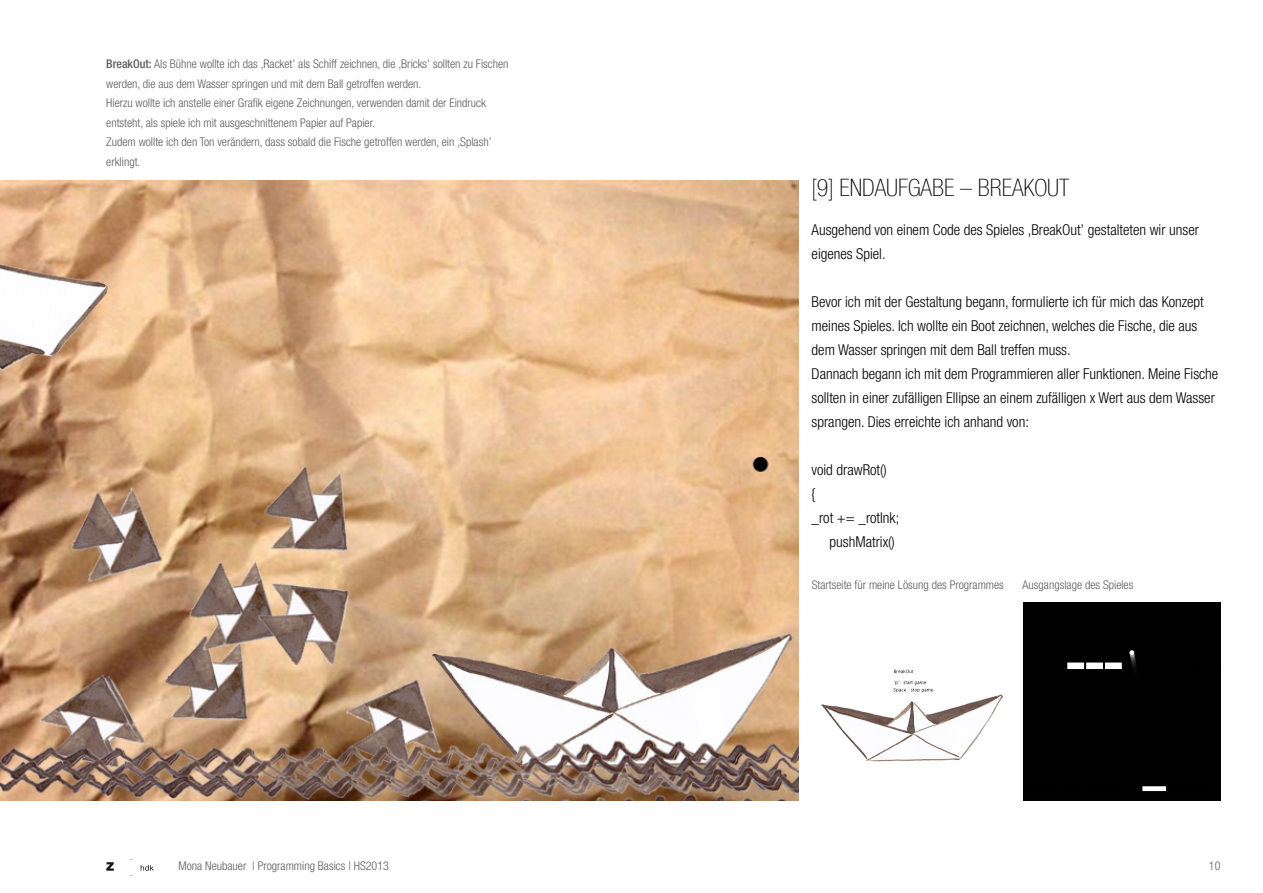
<style>
.page{position:relative;width:1263px;height:893px;background:#fff}
.page>*{position:absolute;margin:0;border:0;box-sizing:border-box;transform-origin:0 0}
.t1{font:100 condensed 24px "Helvetica Neue LT Com";color:#000}
.t2{font:300 condensed 15px/24px "Helvetica Neue LT Com";color:#000}
.t3{font:300 condensed 12px/19.5px "Helvetica Neue LT Com";color:#5d5c5c}
.t4{font:3.45px "Helvetica Neue";color:#13171c}
.s1{font-weight:500}
</style>
<div class="page">
<svg style="left:106px;top:862px;width:48px;height:9px"></svg>
<div style="left:1023px;top:602px;width:197px;height:198px;background:#010101"></div>
<img style="left:821px;top:669px;width:182px;height:93px">
<img style="left:0;top:180px;width:798px;height:620px">
<p class="t3" style="left:106px;top:54px;width:404px"><span class="s1">BreakOut:</span> Als Bühne wollte ich das ‚Racket’ als Schiff zeichnen, die ‚Bricks’ sollten zu Fischen werden, die aus dem Wasser springen und mit dem Ball getroffen werden.<br>Hierzu wollte ich anstelle einer Grafik eigene Zeichnungen, verwenden damit der Eindruck entsteht, als spiele ich mit ausgeschnittenem Papier auf Papier.<br>Zudem wollte ich den Ton verändern, dass sobald die Fische getroffen werden, ein ‚Splash’ erklingt.</p>
<h1 class="t1" style="left:812px;top:174px;width:51px">[9] ENDAUFGABE</h1>
<h1 class="t1" style="left:960px;top:174px;width:111px">– BREAKOUT</h1>
<p class="t2" style="left:812px;top:218px;width:389px">Ausgehend von einem Code des Spieles ‚BreakOut’ gestalteten wir unser eigenes Spiel.</p>
<p class="t2" style="left:812px;top:290px;width:408px">Bevor ich mit der Gestaltung begann, formulierte ich für mich das Konzept meines Spieles. Ich wollte ein Boot zeichnen, welches die Fische, die aus dem Wasser springen mit dem Ball treffen muss.<br>Dannach begann ich mit dem Programmieren aller Funktionen. Meine Fische sollten in einer zufälligen Ellipse an einem zufälligen x Wert aus dem Wasser sprangen. Dies erreichte ich anhand von:</p>
<p class="t2" style="left:812px;top:458px;width:77px">void drawRot()</p>
<p class="t2" style="left:812px;top:482px;width:5px">{</p>
<p class="t2" style="left:812px;top:506px;width:89px">_rot += _rotInk;</p>
<p class="t2" style="left:830px;top:530px;width:67px">pushMatrix()</p>
<p class="t3" style="left:812px;top:574px;width:194px">Startseite für meine Lösung des Programmes</p>
<p class="t3" style="left:1022px;top:574px;width:112px">Ausgangslage des Spieles</p>
<p class="t4" style="left:129px;top:857px;width:5px">—</p>
<p class="t3" style="left:179px;top:856px;width:212px">Mona Neubauer | Programming Basics | HS2013</p>
<p class="t3" style="left:1209px;top:856px;width:13px">10</p>
</div>
